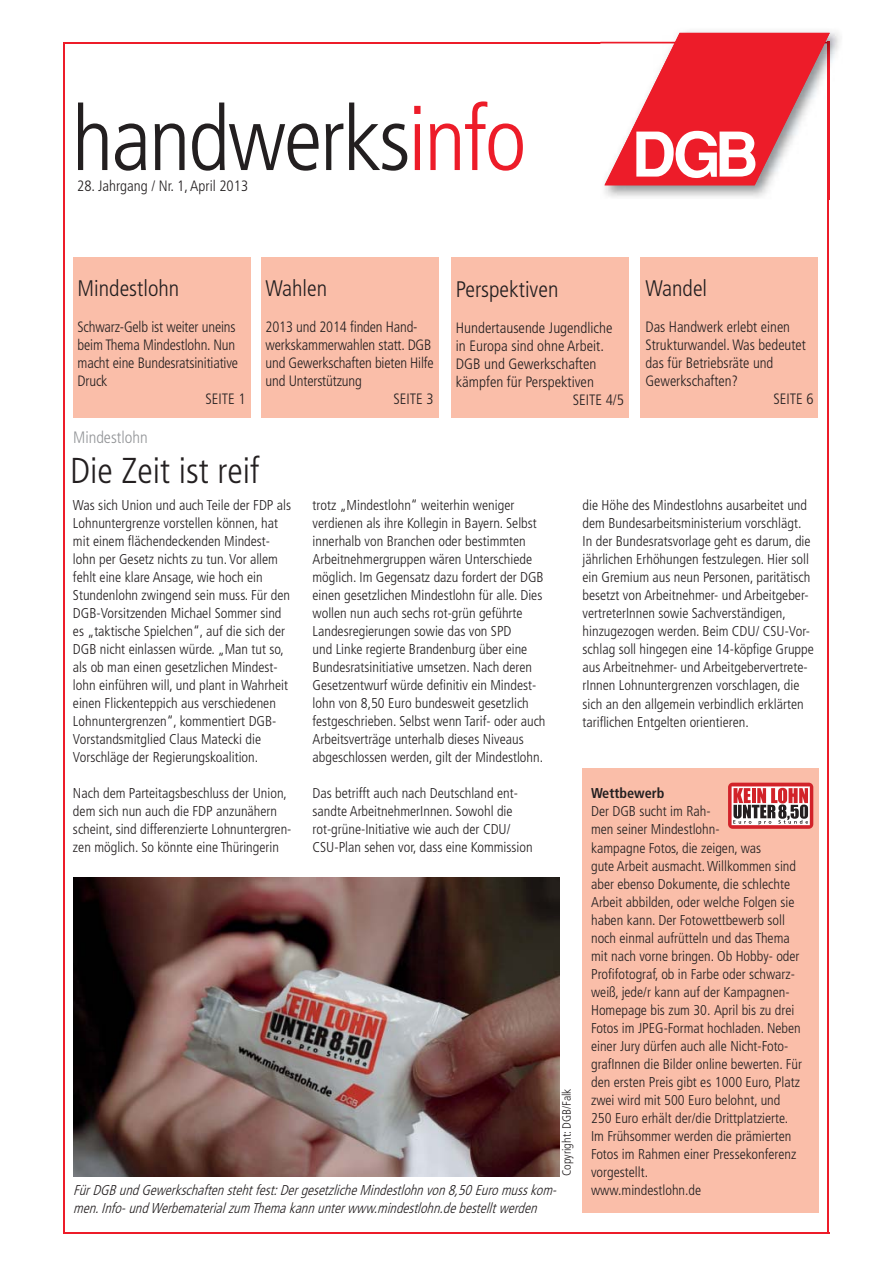
<style>
.page{position:relative;width:893px;height:1263px;background:#fff}
.page>*{position:absolute;margin:0;border:0;box-sizing:border-box;transform-origin:0 0}
.t1{font:300 condensed 90px "Frutiger LT Std";letter-spacing:-.025em;color:#231f20}
.t2{font:300 condensed 36px "Frutiger LT Std";color:#231f20}
.t3{font:300 condensed 22.5px "Frutiger LT Std";color:#231f20}
.t4{font:300 condensed 16.5px "Frutiger LT Std";color:#939598}
.t5{font:300 condensed 15px "Frutiger LT Std";color:#231f20}
.t6{font:300 condensed 14.25px/18px "Frutiger LT Std";color:#231f20}
.t7{font:italic 300 condensed 14.25px/18px "Frutiger LT Std";color:#231f20}
.t8{font:700 condensed 14.25px "Frutiger LT Std";color:#231f20}
.t9{font:300 condensed 12px "Frutiger LT Std";color:#231f20}
.s1{color:#ed1c29}
</style>
<div class="page">
<div style="left:583px;top:767px;width:236px;height:445px;background:#fabea9"></div>
<div style="left:73px;top:257px;width:177px;height:160px;background:#fabea9"></div>
<div style="left:262px;top:257px;width:177px;height:160px;background:#fabea9"></div>
<div style="left:451px;top:257px;width:178px;height:160px;background:#fabea9"></div>
<div style="left:641px;top:257px;width:177px;height:160px;background:#fabea9"></div>
<hr style="left:63px;top:42px;width:765px;height:1px;background:#ed1c29">
<hr style="left:828px;top:42px;width:1px;height:1192px;background:#ed1c29">
<hr style="left:63px;top:1232px;width:766px;height:2px;background:#ed1c29">
<hr style="left:63px;top:43px;width:2px;height:1191px;background:#ed1c29">
<img style="left:600px;top:31px;width:240px;height:168px">
<img style="left:828px;top:185px;width:1px;height:14px">
<svg style="left:604px;top:33px;width:226px;height:152px"></svg>
<svg style="left:728px;top:783px;width:85px;height:46px"></svg>
<div style="left:732px;top:786px;width:78px;height:39px;background:#fff"></div>
<svg style="left:733px;top:788px;width:75px;height:37px"></svg>
<img style="left:73px;top:878px;width:486px;height:298px">
<h1 class="t1" style="left:72px;top:86px;width:456px">handwerks<span class="s1">info</span></h1>
<p class="t5" style="left:77px;top:179px;width:173px">28. Jahrgang / Nr. 1, April 2013</p>
<h3 class="t3" style="left:78px;top:277px;width:103px">Mindestlohn</h3>
<p class="t5" style="left:78px;top:319px;width:159px">Schwarz-Gelb ist weiter uneins</p>
<p class="t5" style="left:78px;top:337px;width:159px">beim Thema Mindestlohn. Nun</p>
<p class="t5" style="left:78px;top:355px;width:162px">macht eine Bundesratsinitiative</p>
<p class="t5" style="left:78px;top:373px;width:31px">Druck</p>
<p class="t5" style="left:206px;top:391px;width:42px">SEITE 1</p>
<p class="t4" style="left:73px;top:430px;width:76px">Mindestlohn</p>
<h3 class="t3" style="left:266px;top:277px;width:63px">Wahlen</h3>
<p class="t5" style="left:266px;top:319px;width:154px">2013 und 2014 finden Hand-</p>
<p class="t5" style="left:266px;top:337px;width:167px">werkskammerwahlen statt. DGB</p>
<p class="t5" style="left:266px;top:355px;width:170px">und Gewerkschaften bieten Hilfe</p>
<p class="t5" style="left:266px;top:373px;width:98px">und Unterstützung</p>
<p class="t5" style="left:393px;top:391px;width:42px">SEITE 3</p>
<h2 class="t2" style="left:70px;top:453px;width:191px">Die Zeit ist reif</h2>
<h3 class="t3" style="left:456px;top:278px;width:104px">Perspektiven</h3>
<p class="t5" style="left:456px;top:320px;width:158px">Hundertausende Jugendliche</p>
<p class="t5" style="left:456px;top:338px;width:150px">in Europa sind ohne Arbeit.</p>
<p class="t5" style="left:456px;top:356px;width:142px">DGB und Gewerkschaften</p>
<p class="t5" style="left:456px;top:374px;width:140px">kämpfen für Perspektiven</p>
<p class="t5" style="left:573px;top:392px;width:53px">SEITE 4/5</p>
<h3 class="t3" style="left:645px;top:277px;width:63px">Wandel</h3>
<p class="t5" style="left:645px;top:320px;width:146px">Das Handwerk erlebt einen</p>
<p class="t5" style="left:645px;top:338px;width:162px">Strukturwandel. Was bedeutet</p>
<p class="t5" style="left:645px;top:356px;width:129px">das für Betriebsräte und</p>
<p class="t5" style="left:645px;top:374px;width:94px">Gewerkschaften?</p>
<p class="t5" style="left:773px;top:392px;width:42px">SEITE 6</p>
<p class="t6" style="left:73px;top:497px;width:220px">Was sich Union und auch Teile der FDP als Lohnuntergrenze vorstellen können, hat mit einem flächendeckenden Mindest&shy;lohn per Gesetz nichts zu tun. Vor allem fehlt eine klare Ansage, wie hoch ein Stunden lohn zwingend sein muss. Für den DGB-Vorsitzenden Michael Sommer sind es „taktische Spielchen“, auf die sich der DGB nicht einlassen würde. „Man tut so, als ob man einen gesetzlichen Mindest&shy;lohn einführen will, und plant in Wahrheit einen Flickenteppich aus verschiedenen Lohnuntergrenzen“, kommentiert DGB-Vorstandsmitglied Claus Matecki die Vorschläge der Regierungskoalition.</p>
<p class="t6" style="left:73px;top:785px;width:220px">Nach dem Parteitagsbeschluss der Union, dem sich nun auch die FDP anzunähern scheint, sind differenzierte Lohnuntergren&shy;zen möglich. So könnte eine Thüringerin</p>
<p class="t8" style="left:591px;top:787px;width:75px">Wettbewerb</p>
<p class="t6" style="left:313px;top:497px;width:234px">trotz „Mindestlohn“ weiterhin weniger verdienen als ihre Kollegin in Bayern. Selbst innerhalb von Branchen oder bestimmten Arbeitnehmergruppen wären Unterschiede möglich. Im Gegensatz dazu fordert der DGB einen gesetzlichen Mindestlohn für alle. Dies wollen nun auch sechs rot-grün geführte Landesregierungen sowie das von SPD<br>und Linke regierte Brandenburg über eine Bundesratsinitiative umsetzen. Nach deren Gesetzentwurf würde definitiv ein Mindest&shy;lohn von 8,50 Euro bundesweit gesetzlich festgeschrieben. Selbst wenn Tarif- oder auch Arbeitsverträge unterhalb dieses Niveaus abgeschlossen werden, gilt der Mindestlohn.</p>
<p class="t6" style="left:313px;top:785px;width:222px">Das betrifft auch nach Deutschland ent&shy;sandte ArbeitnehmerInnen. Sowohl die rot-grüne-Initiative wie auch der CDU/ CSU-Plan sehen vor, dass eine Kommission</p>
<p class="t6" style="left:583px;top:497px;width:233px">die Höhe des Mindestlohns ausarbeitet und dem Bundesarbeitsministerium vorschlägt.<br>In der Bundesratsvorlage geht es darum, die jährlichen Erhöhungen festzulegen. Hier soll ein Gremium aus neun Personen, paritätisch besetzt von Arbeitnehmer- und Arbeit geber&shy;vertreterInnen sowie Sachverständigen, hinzugezogen werden. Beim CDU/ CSU-Vor&shy;schlag soll hingegen eine 14-köpfige Gruppe aus Arbeitnehmer- und Arbeitgebervertrete&shy;rInnen Lohnuntergrenzen vorschlagen, die sich an den allgemein verbindlich erklärten tariflichen Entgelten orientieren.</p>
<p class="t6" style="left:591px;top:803px;width:213px">Der DGB sucht im Rah -<br>men seiner Mindest lohn-<br>kampagne Fotos, die zeigen, was<br>gute Arbeit ausmacht. Willkommen sind aber ebenso Dokumente, die schlechte Arbeit abbilden, oder welche Folgen sie haben kann. Der Fotowettbewerb soll noch einmal aufrütteln und das Thema mit nach vorne bringen. Ob Hobby- oder Profifotograf, ob in Farbe oder schwarz&shy;weiß, jede/r kann auf der Kampagnen-Homepage bis zum 30. April bis zu drei Fotos im JPEG-Format hochladen. Neben einer Jury dürfen auch alle Nicht-Foto&shy;grafInnen die Bilder online bewerten. Für den ersten Preis gibt es 1000 Euro, Platz zwei wird mit 500 Euro belohnt, und 250 Euro erhält der/die Drittplatzierte.<br>Im Frühsommer werden die prämierten Fotos im Rahmen einer Pressekonferenz vorgestellt.<br>www.mindestlohn.de</p>
<p class="t9" style="left:561px;top:1176px;width:89px;rotate:-90deg">Copyright: DGB/Falk</p>
<p class="t7" style="left:73px;top:1181px;width:488px">FürDGBundGewerkschaftenstehtfest:DergesetzlicheMindestlohnvon8,50Euromusskom&shy;men.Info-undWerbematerialzum Themakannunterwww.mindestlohn.debestelltwerden</p>
</div>
